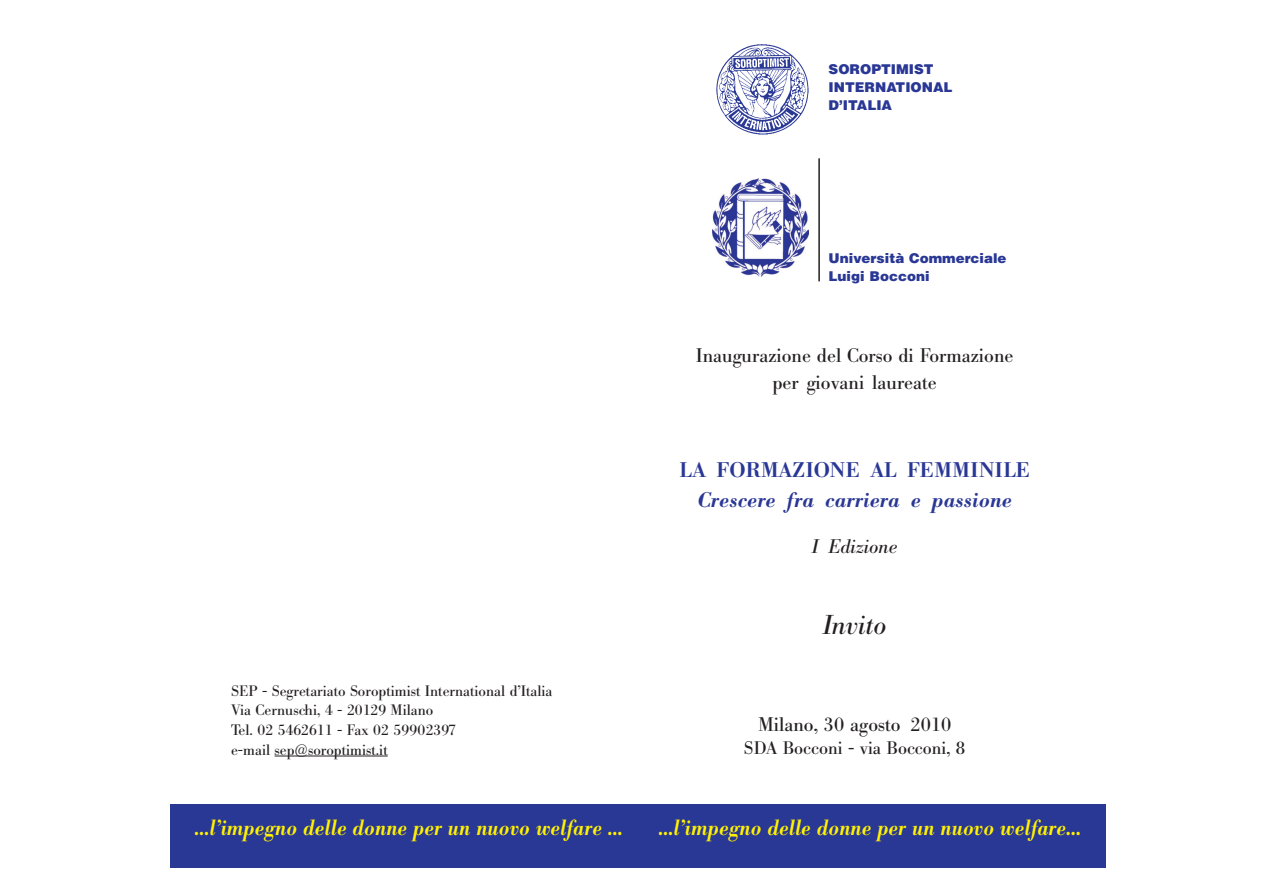
<style>
.page{position:relative;width:1263px;height:893px;background:#fff}
.page>*{position:absolute;margin:0;border:0;box-sizing:border-box;transform-origin:0 0}
.t1{font:italic 27px "Bodoni BE";color:#231f20}
.t2{font:italic 500 21.75px "Bodoni BE";color:#fff101;scale:.92 1}
.t3{font:italic 500 21px "Bodoni BE";color:#293795}
.t4{font:500 21px "Bodoni BE";letter-spacing:.005em;color:#293795}
.t5{font:19.5px/27px "Bodoni BE";color:#231f20;text-align:center}
.t6{font:italic 19.5px "Bodoni BE";color:#231f20}
.t7{font:18px "Bodoni BE";color:#231f20}
.t8{font:15px/19.5px "Bodoni BE";color:#231f20}
.t9{font:900 13.5px/18px "Helvetica";color:#293795}
</style>
<div class="page">
<hr style="left:275px;top:755px;width:113px;height:1px;background:#231f20">
<div style="left:170px;top:804px;width:936px;height:63px;background:#293795"></div>
<img style="left:717px;top:44px;width:91px;height:90px">
<img style="left:713px;top:179px;width:96px;height:97px">
<hr style="left:818px;top:158px;width:2px;height:123px;background:#231f20">
<p class="t9" style="left:829px;top:61px;width:125px">SOROPTIMIST<br>INTERNATIONAL<br>D’ITALIA</p>
<p class="t9" style="left:829px;top:251px;width:179px">Università Commerciale<br>Luigi Bocconi</p>
<h3 class="t5" style="left:696px;top:344px;width:319px">Inaugurazione del Corso di Formazione per giovani laureate</h3>
<h3 class="t4" style="left:680px;top:462px;width:352px">LA FORMAZIONE AL FEMMINILE</h3>
<h3 class="t3" style="left:697px;top:492px;width:316px">Crescere fra carriera e passione</h3>
<h3 class="t6" style="left:812px;top:538px;width:87px">I Edizione</h3>
<p class="t8" style="left:231px;top:683px;width:323px">SEP - Segretariato Soroptimist International d’Italia Via Cernuschi, 4 - 20129 Milano<br>Tel. 02 5462611 - Fax 02 59902397<br>e-mail sep@soroptimist.it</p>
<h1 class="t1" style="left:823px;top:614px;width:65px">Invito</h1>
<h3 class="t5" style="left:758px;top:713px;width:195px">Milano, 30 agosto 2010</h3>
<p class="t7" style="left:744px;top:740px;width:223px">SDA Bocconi - via Bocconi, 8</p>
<h2 class="t2" style="left:194px;top:819px;width:467px">...l’impegno delle donne per un nuovo welfare ...</h2>
<h2 class="t2" style="left:659px;top:819px;width:461px">...l’impegno delle donne per un nuovo welfare...</h2>
</div>
